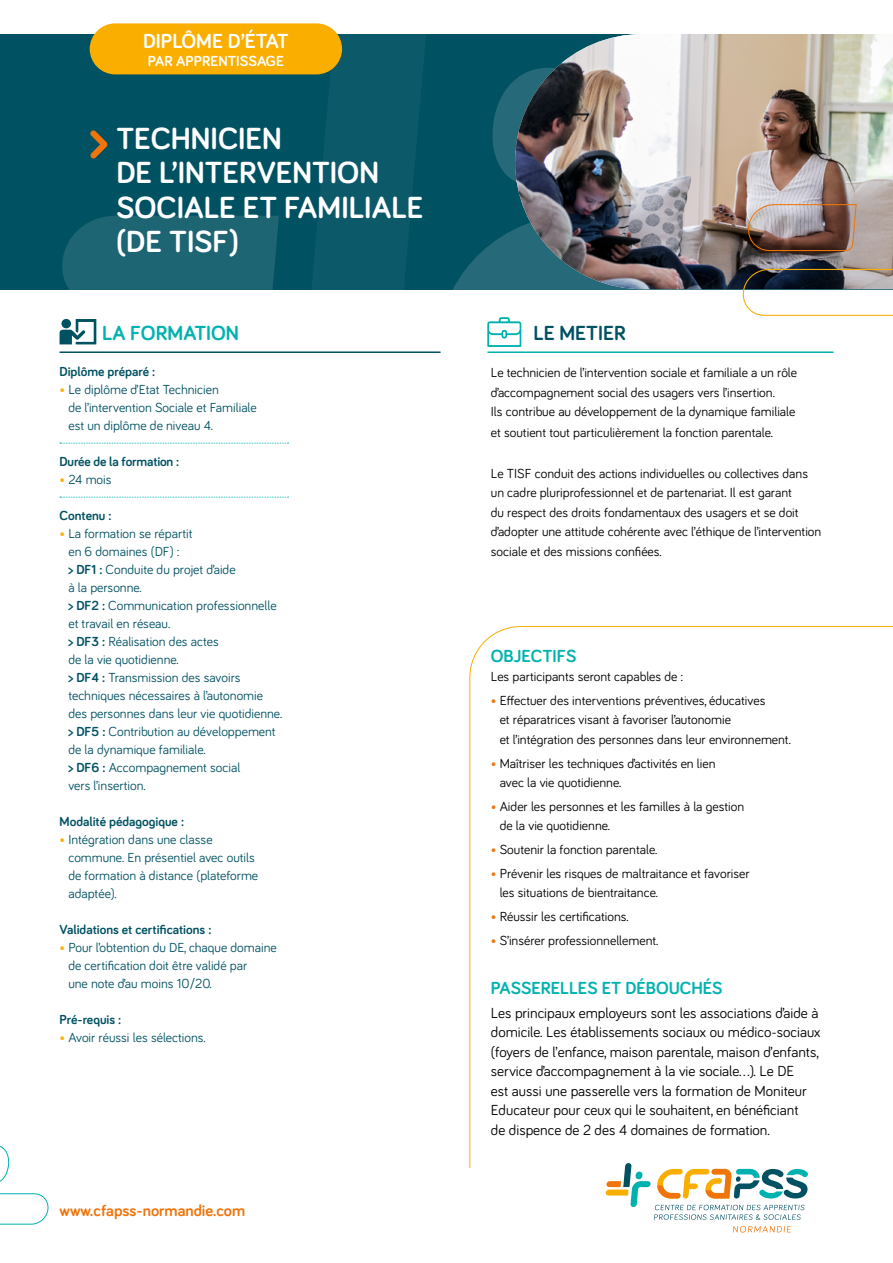
<style>
.page{position:relative;width:893px;height:1263px;background:#fff}
.page>*{position:absolute;margin:0;border:0;box-sizing:border-box;transform-origin:0 0}
.t1{font:700 31.5px/34.5px "Bariol";color:#fff}
.t2{font:700 21px "Bariol";color:#fff}
.t3{font:700 21px "Bariol";color:#00b2af}
.t4{font:700 21px "Bariol";color:#005162}
.t5{font:700 18px "Bariol";color:#00b2af}
.t6{font:700 16.5px "Bariol";color:#ef740b}
.t7{font:15px/19.5px "Bariol";color:#000}
.t8{font:700 15px "Bariol";color:#fff}
.t9{font:13.5px/19.4px "Bariol";color:#000}
.t10{font:13.5px/18px "Bariol";color:#005162}
.t11{font:700 13.5px "Bariol";color:#005162}
.s1{color:#f9ae00}
.s2{font-weight:700}
.s3{color:#ef740b}
</style>
<div class="page">
<div style="left:0;top:34px;width:893px;height:255px;background:#005162"></div>
<svg style="left:55px;top:216px;width:224px;height:74px;background:#1b6372"></svg>
<svg style="left:433px;top:229px;width:283px;height:124px"></svg>
<svg style="left:310px;top:26px;width:123px;height:264px"></svg>
<svg style="left:492px;top:80px;width:23px;height:101px"></svg>
<svg style="left:0;top:1193px;width:49px;height:32px"></svg>
<svg style="left:0;top:1145px;width:9px;height:37px"></svg>
<svg style="left:733px;top:1226px;width:58px;height:6px"></svg>
<svg style="left:605px;top:1169px;width:203px;height:51px"></svg>
<svg style="left:469px;top:626px;width:424px;height:543px"></svg>
<svg style="left:60px;top:497px;width:229px;height:1px"></svg>
<hr style="left:488px;top:351px;width:345px;height:2px;background:#00b2af">
<hr style="left:60px;top:351px;width:380px;height:2px;background:#005162">
<svg style="left:90px;top:130px;width:18px;height:29px"></svg>
<div style="left:90px;top:23px;width:252px;height:51px;background:#f9ae00;border-radius:26px"></div>
<img style="left:515px;top:34px;width:378px;height:255px">
<img style="left:744px;top:203px;width:113px;height:49px">
<svg style="left:739px;top:268px;width:154px;height:48px"></svg>
<svg style="left:487px;top:317px;width:34px;height:30px"></svg>
<svg style="left:59px;top:319px;width:329px;height:125px"></svg>
<div style="left:61px;top:319px;width:10px;height:9px;background:#005162;border-radius:50%"></div>
<h2 class="t2" style="left:143px;top:27px;width:147px">DIPLÔME D’ÉTAT</h2>
<p class="t8" style="left:148px;top:51px;width:137px">PAR APPRENTISSAGE</p>
<h1 class="t1" style="left:116px;top:120px;width:308px">TECHNICIEN<br>DE L’INTERVENTION<br>SOCIALE ET FAMILIALE (DE TISF)</h1>
<h2 class="t3" style="left:102px;top:318px;width:138px">LA FORMATION</h2>
<p class="t11" style="left:60px;top:362px;width:97px">Diplôme préparé :</p>
<p class="t10" style="left:68px;top:380px;width:190px;text-indent:-9px"><span class="s1">•</span> Le diplôme d’Etat Technicien<br>de l’intervention Sociale et Familiale est un diplôme de niveau 4.</p>
<p class="t11" style="left:60px;top:452px;width:121px">Durée de la formation :</p>
<p class="t10" style="left:60px;top:470px;width:53px"><span class="s1">•</span> 24 mois</p>
<p class="t11" style="left:60px;top:506px;width:53px">Contenu :</p>
<p class="t10" style="left:68px;top:524px;width:215px;text-indent:-9px"><span class="s1">•</span> La formation se répartit<br>en 6 domaines (DF) :<br><span class="s2">&gt; DF1 :</span> Conduite du projet d’aide<br>à la personne.<br><span class="s2">&gt; DF2 :</span> Communication professionnelle et travail en réseau.<br><span class="s2">&gt; DF3 :</span> Réalisation des actes<br>de la vie quotidienne.<br><span class="s2">&gt; DF4 :</span> Transmission des savoirs techniques nécessaires à l’autonomie des personnes dans leur vie quotidienne. <span class="s2">&gt; DF5 :</span> Contribution au développement de la dynamique familiale.<br><span class="s2">&gt; DF6 :</span> Accompagnement social<br>vers l’insertion.</p>
<p class="t11" style="left:60px;top:812px;width:126px">Modalité pédagogique :</p>
<p class="t10" style="left:68px;top:829px;width:191px;text-indent:-9px"><span class="s1">•</span> Intégration dans une classe commune. En présentiel avec outils de formation à distance (plateforme adaptée).</p>
<p class="t11" style="left:60px;top:920px;width:153px">Validations et certifications :</p>
<p class="t10" style="left:68px;top:937px;width:210px;text-indent:-9px"><span class="s1">•</span> Pour l’obtention du DE, chaque domaine de certification doit être validé par<br>une note d’au moins 10/20.</p>
<p class="t11" style="left:60px;top:1010px;width:63px">Pré-requis :</p>
<p class="t10" style="left:60px;top:1027px;width:148px"><span class="s1">•</span> Avoir réussi les sélections.</p>
<p class="t6" style="left:60px;top:1199px;width:187px">www.cfapss-normandie.com</p>
<h2 class="t4" style="left:533px;top:318px;width:94px">LE METIER</h2>
<p class="t9" style="left:491px;top:362px;width:308px">Le technicien de l’intervention sociale et familiale a un rôle d’accompagnement social des usagers vers l’insertion.<br>Ils contribue au développement de la dynamique familiale</p>
<p class="t9" style="left:491px;top:422px;width:284px">et soutient tout particulièrement la fonction parentale.</p>
<p class="t9" style="left:491px;top:463px;width:332px">Le TISF conduit des actions individuelles ou collectives dans un cadre pluriprofessionnel et de partenariat. Il est garant<br>du respect des droits fondamentaux des usagers et se doit d’adopter une attitude cohérente avec l’éthique de l’intervention sociale et des missions confiées.</p>
<h3 class="t5" style="left:491px;top:643px;width:87px">OBJECTIFS</h3>
<p class="t9" style="left:491px;top:666px;width:194px">Les participants seront capables de :</p>
<p class="t9" style="left:500px;top:690px;width:293px;text-indent:-9px"><span class="s3">•</span> Effectuer des interventions préventives, éducatives<br>et réparatrices visant à favoriser l’autonomie<br>et l’intégration des personnes dans leur environnement.</p>
<p class="t9" style="left:500px;top:753px;width:217px;text-indent:-9px"><span class="s3">•</span> Maîtriser les techniques d’activités en lien avec la vie quotidienne.</p>
<p class="t9" style="left:500px;top:796px;width:246px;text-indent:-9px"><span class="s3">•</span> Aider les personnes et les familles à la gestion de la vie quotidienne.</p>
<p class="t9" style="left:491px;top:839px;width:168px"><span class="s3">•</span> Soutenir la fonction parentale.</p>
<p class="t9" style="left:500px;top:863px;width:251px;text-indent:-9px"><span class="s3">•</span> Prévenir les risques de maltraitance et favoriser les situations de bientraitance.</p>
<p class="t9" style="left:491px;top:906px;width:139px"><span class="s3">•</span> Réussir les certifications.</p>
<p class="t9" style="left:491px;top:930px;width:169px"><span class="s3">•</span> S’insérer professionnellement.</p>
<h3 class="t5" style="left:491px;top:975px;width:233px">PASSERELLES ET DÉBOUCHÉS</h3>
<p class="t7" style="left:491px;top:1002px;width:331px">Les principaux employeurs sont les associations d’aide à domicile. Les établissements sociaux ou médico-sociaux (foyers de l’enfance, maison parentale, maison d’enfants, service d’accompagnement à la vie sociale…). Le DE<br>est aussi une passerelle vers la formation de Moniteur Educateur pour ceux qui le souhaitent, en bénéficiant<br>de dispence de 2 des 4 domaines de formation.</p>
</div>
